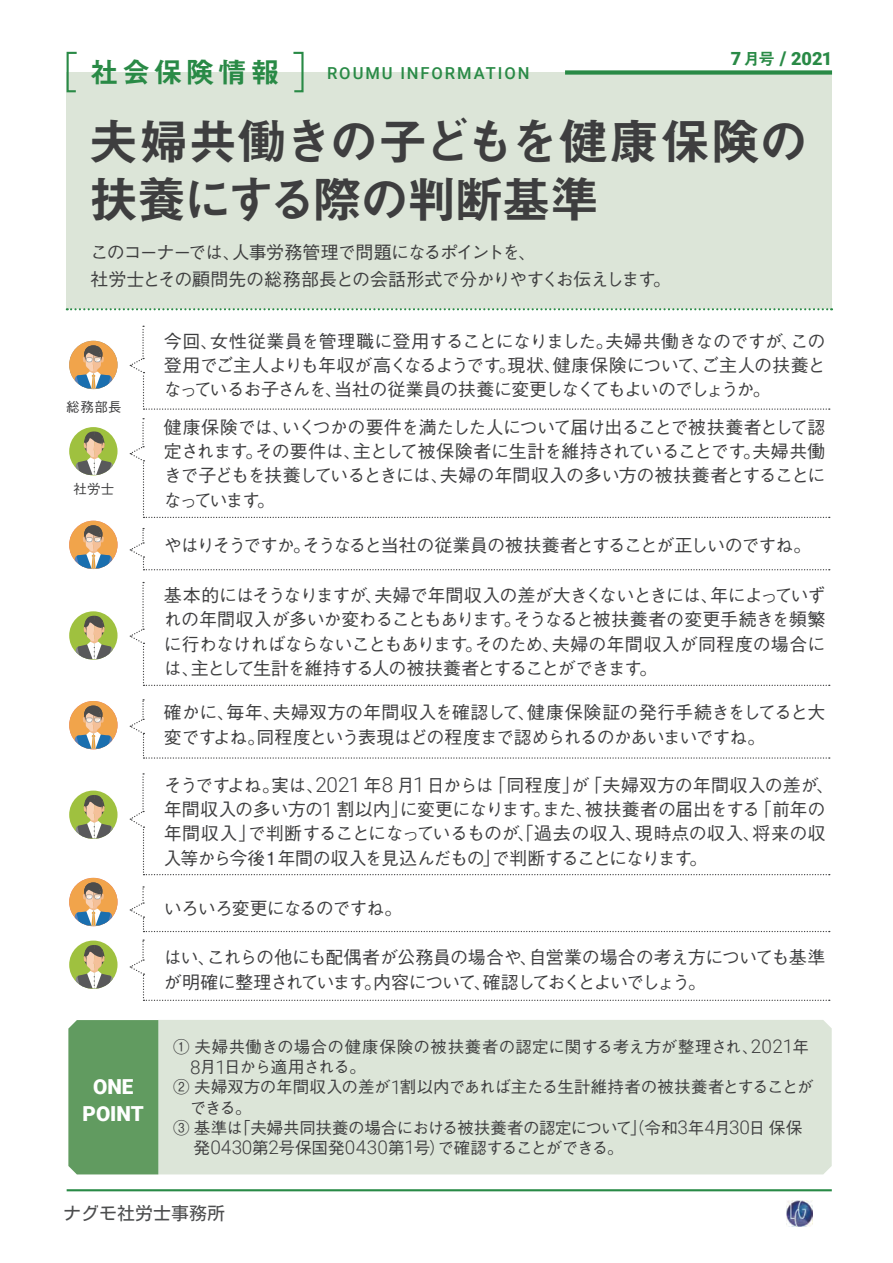
<style>
.page{position:relative;width:893px;height:1263px;background:#fff}
.page>*{position:absolute;margin:0;border:0;box-sizing:border-box;transform-origin:0 0}
.t1{font:49.5px/58.5px "Midashi Go Pr 6 N MB31 90 msp RKSJ H";letter-spacing:-.035em;color:#3e3e3f}
.t2{font:28.8px "Midashi Go Pr 6 N MB31 90 msp RKSJ H";letter-spacing:.115em;color:#298a46}
.t3{font:900 20.7px/27px "Roboto";letter-spacing:-.005em;color:#fff;text-align:center}
.t4{font:900 18.15px "Roboto";color:#298a46}
.t5{font:18px/24.3px "Gothic BBB Pr 6 N Medium 90 msp RKSJ H";letter-spacing:-.05em;color:#3e3e3f}
.t6{font:18px/24.3px "Gothic BBB Pr 6 N Medium 90 msp RKSJ H";letter-spacing:-.025em;color:#3e3e3f}
.t7{font:18px "Gothic BBB Pr 6 N Medium 90 msp RKSJ H";letter-spacing:-.075em;color:#3e3e3f}
.t8{font:18px "Motoya L Cedar W3 90 ms RKSJ H";color:#4c4d4e}
.t9{font:16.5px "Gothic BBB Pr 6 N Medium 90 msp RKSJ H";letter-spacing:-.015em;color:#3e3e3f}
.t10{font:16.5px "Gothic BBB Pr 6 N Medium 90 msp RKSJ H";letter-spacing:.015em;color:#3e3e3f}
.t11{font:500 16.5px "Roboto";letter-spacing:.12em;color:#298a46}
.t12{font:16.5px "Gothic BBB Pr 6 N Medium 90 msp RKSJ H";letter-spacing:-.065em;color:#3e3e3f}
.t13{font:13.5px "Gothic BBB Pr 6 N Medium 90 msp RKSJ H";letter-spacing:.025em;color:#3e3e3f}
.s1{font-family:"Midashi Go Pr 6 N MB31 90 msp RKSJ H";font-weight:400;font-size:16.5px}
.s2{font-size:18.9px}
.s3{font-family:"Roboto";font-weight:300;font-size:20.7px}
.s4{font-family:"Roboto";font-weight:300;font-size:18.9px}
</style>
<div class="page">
<img style="left:787px;top:1201px;width:25px;height:25px">
<div style="left:67px;top:73px;width:765px;height:236px;background:#dce5d8"></div>
<svg style="left:67px;top:308px;width:765px;height:2px"></svg>
<div style="left:565px;top:70px;width:267px;height:5px;background:#298a46"></div>
<svg style="left:66px;top:51px;width:13px;height:42px"></svg>
<svg style="left:291px;top:51px;width:14px;height:42px"></svg>
<hr style="left:67px;top:1189px;width:765px;height:2px;background:#298a46">
<div style="left:158px;top:1020px;width:674px;height:154px;background:#dce5d8"></div>
<svg style="left:130px;top:326px;width:700px;height:84px"></svg>
<svg style="left:130px;top:773px;width:700px;height:102px"></svg>
<svg style="left:130px;top:886px;width:700px;height:46px"></svg>
<svg style="left:130px;top:940px;width:700px;height:61px"></svg>
<svg style="left:130px;top:418px;width:700px;height:100px"></svg>
<div style="left:68px;top:1020px;width:90px;height:154px;background:#619b60"></div>
<svg style="left:130px;top:528px;width:700px;height:42px"></svg>
<svg style="left:130px;top:582px;width:700px;height:104px"></svg>
<div style="left:69px;top:341px;width:49px;height:48px;background:#f1a44b;border-radius:50%"></div>
<svg style="left:75px;top:346px;width:37px;height:43px"></svg>
<div style="left:69px;top:521px;width:49px;height:48px;background:#f1a44b;border-radius:50%"></div>
<svg style="left:75px;top:526px;width:37px;height:42px"></svg>
<div style="left:69px;top:701px;width:49px;height:48px;background:#f1a44b;border-radius:50%"></div>
<svg style="left:75px;top:706px;width:37px;height:43px"></svg>
<div style="left:69px;top:878px;width:49px;height:48px;background:#f1a44b;border-radius:50%"></div>
<svg style="left:75px;top:883px;width:37px;height:43px"></svg>
<svg style="left:69px;top:427px;width:49px;height:48px"></svg>
<svg style="left:72px;top:430px;width:44px;height:45px"></svg>
<svg style="left:69px;top:611px;width:49px;height:49px"></svg>
<svg style="left:72px;top:614px;width:44px;height:45px"></svg>
<svg style="left:69px;top:791px;width:49px;height:48px"></svg>
<svg style="left:72px;top:793px;width:44px;height:45px"></svg>
<svg style="left:69px;top:941px;width:49px;height:48px"></svg>
<svg style="left:72px;top:943px;width:44px;height:45px"></svg>
<svg style="left:130px;top:699px;width:700px;height:60px"></svg>
<p class="t4" style="left:731px;top:49px;width:103px">7<span class="s1">月号</span> <span class="s2">/</span> 2021</p>
<h2 class="t2" style="left:90px;top:62px;width:190px">社会保険情報</h2>
<p class="t11" style="left:327px;top:63px;width:204px">ROUMU INFORMATION</p>
<h1 class="t1" style="left:89px;top:119px;width:721px">夫婦共働きの子どもを健康保険の扶養にする際の判断基準</h1>
<p class="t5" style="left:91px;top:241px;width:582px;line-height:27px">このコーナーでは、人事労務管理で問題になるポイントを、<br>社労士とその顧問先の総務部長との会話形式で分かりやすくお伝えします。</p>
<p class="t13" style="left:66px;top:402px;width:57px">総務部長</p>
<p class="t13" style="left:73px;top:484px;width:42px">社労士</p>
<p class="t3" style="left:83px;top:1073px;width:63px">ONE<br>POINT</p>
<p class="t5" style="left:164px;top:331px;width:663px;text-align:justify">今回、女性従業員を管理職に登用することになりました。夫婦共働きなのですが、この登用でご主人よりも年収が高くなるようです。現状、健康保険について、ご主人の扶養となっているお子さんを、当社の従業員の扶養に変更しなくてもよいのでしょうか。</p>
<p class="t5" style="left:164px;top:417px;width:663px;text-align:justify">健康保険では、いくつかの要件を満たした人について届け出ることで被扶養者として認定されます。その要件は、主として被保険者に生計を維持されていることです。夫婦共働きで子どもを扶養しているときには、夫婦の年間収入の多い方の被扶養者とすることになっています。</p>
<p class="t7" style="left:164px;top:539px;width:649px">やはりそうですか。そうなると当社の従業員の被扶養者とすることが正しいのですね。</p>
<p class="t5" style="left:164px;top:586px;width:663px;text-align:justify">基本的にはそうなりますが、夫婦で年間収入の差が大きくないときには、年によっていずれの年間収入が多いか変わることもあります。そうなると被扶養者の変更手続きを頻繁に行わなければならないこともあります。そのため、夫婦の年間収入が同程度の場合には、主として生計を維持する人の被扶養者とすることができます。</p>
<p class="t5" style="left:164px;top:703px;width:663px">確かに、毎年、夫婦双方の年間収入を確認して、健康保険証の発行手続きをしてると大変ですよね。同程度という表現はどの程度まで認められるのかあいまいですね。</p>
<p class="t6" style="left:164px;top:775px;width:672px">そうですよね。実は、<span class="s3">2021</span> 年<span class="s3">8</span> 月<span class="s3">1</span>日からは「同程度」が「夫婦双方の年間収入の差が、年間収入の多い方の<span class="s3">1</span> 割以内」に変更になります。また、被扶養者の届出をする「前年の年間収入」で判断することになっているものが、「過去の収入、現時点の収入、将来の収入等から今後１年間の収入を見込んだもの」で判断することになります。</p>
<p class="t5" style="left:164px;top:898px;width:240px">いろいろ変更になるのですね。</p>
<p class="t5" style="left:164px;top:948px;width:663px">はい、これらの他にも配偶者が公務員の場合や、自営業の場合の考え方についても基準が明確に整理されています。内容について、確認しておくとよいでしょう。</p>
<p class="t10" style="left:173px;top:1041px;width:637px">① 夫婦共働きの場合の健康保険の被扶養者の認定に関する考え方が整理され、<span class="s4">2021</span>年</p>
<p class="t12" style="left:190px;top:1061px;width:177px"><span class="s4">8</span>月<span class="s4">1</span>日から適用される。</p>
<p class="t9" style="left:173px;top:1081px;width:642px">② 夫婦双方の年間収入の差が<span class="s4">1</span>割以内であれば主たる生計維持者の被扶養者とすることが</p>
<p class="t9" style="left:173px;top:1101px;width:80px">　できる。</p>
<p class="t9" style="left:173px;top:1121px;width:631px">③ 基準は「夫婦共同扶養の場合における被扶養者の認定について」（令和<span class="s4">3</span>年<span class="s4">4</span>月<span class="s4">30</span>日保保</p>
<p class="t9" style="left:194px;top:1142px;width:432px">発<span class="s4">0430</span>第<span class="s4">2</span>号保国発<span class="s4">0430</span>第<span class="s4">1</span>号）で確認することができる。</p>
<p class="t8" style="left:63px;top:1204px;width:163px">ナグモ社労士事務所</p>
</div>
